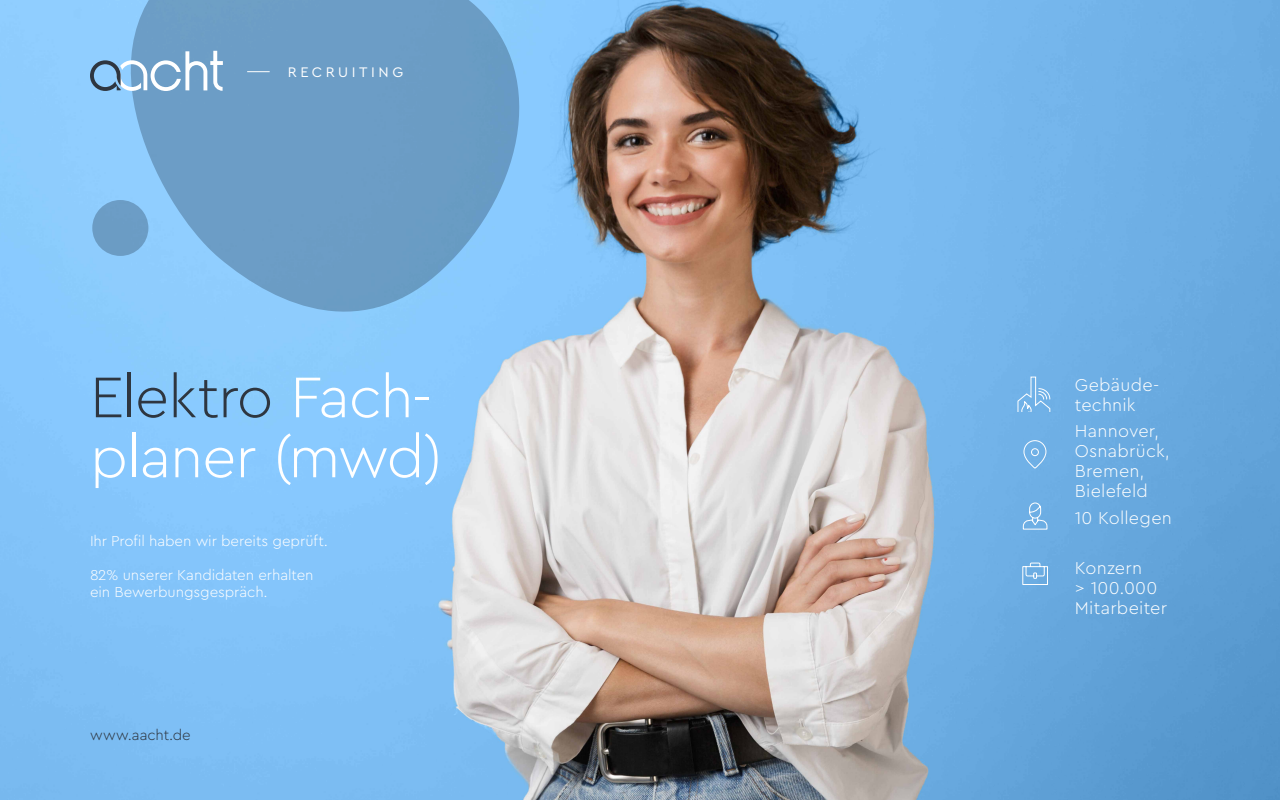
<style>
.page{position:relative;width:1280px;height:800px;background:#fff}
.page>*{position:absolute;margin:0;border:0;box-sizing:border-box;transform-origin:0 0}
.t1{font:300 60px/60px "Cera Pro";letter-spacing:-.02em;color:#fff}
.t2{font:300 18px/20px "Cera Pro";letter-spacing:.015em;color:#fff}
.t3{font:300 15px "Cera Pro";letter-spacing:-.005em;color:#fff}
.t4{font:300 15px "Cera Pro";letter-spacing:-.005em;color:#2e3640}
.t5{font:14.5px "Cera Pro";letter-spacing:.24em;color:#fff}
.s1{color:#2e3640}
</style>
<div class="page">
<img style="left:0;top:0;width:1280px;height:800px">
<svg style="left:91px;top:0;width:436px;height:319px;fill:#6c9dc6"></svg>
<div style="left:92px;top:200px;width:56px;height:56px;background:#6b9cc4;border-radius:50%"></div>
<svg style="left:90px;top:51px;width:133px;height:40px"></svg>
<svg style="left:247px;top:71px;width:23px;height:1px"></svg>
<svg style="left:1023px;top:440px;width:24px;height:29px"></svg>
<svg style="left:1022px;top:562px;width:26px;height:24px"></svg>
<svg style="left:1022px;top:502px;width:26px;height:28px"></svg>
<svg style="left:1017px;top:376px;width:34px;height:36px"></svg>
<p class="t5" style="left:288px;top:62px;width:117px">RECRUITING</p>
<p class="t1" style="left:90px;top:365px;width:354px"><span class="s1">Elektro</span> Fach&shy;planer (mwd)</p>
<p class="t3" style="left:90px;top:531px;width:239px">Ihr Profil haben wir bereits geprüft.</p>
<p class="t3" style="left:90px;top:565px;width:225px">82% unserer Kandidaten erhalten</p>
<p class="t3" style="left:90px;top:582px;width:179px">ein Bewerbungsgespräch.</p>
<p class="t4" style="left:90px;top:725px;width:102px">www.aacht.de</p>
<p class="t2" style="left:1075px;top:374px;width:86px">Gebäude&shy;technik</p>
<p class="t2" style="left:1075px;top:421px;width:97px">Hannover,<br>Osnabrück,<br>Bremen,</p>
<p class="t2" style="left:1075px;top:481px;width:75px">Bielefeld</p>
<p class="t2" style="left:1075px;top:507px;width:99px">10 Kollegen</p>
<p class="t2" style="left:1075px;top:557px;width:69px">Konzern</p>
<p class="t2" style="left:1075px;top:577px;width:94px">&gt; 100.000<br>Mitarbeiter</p>
</div>
